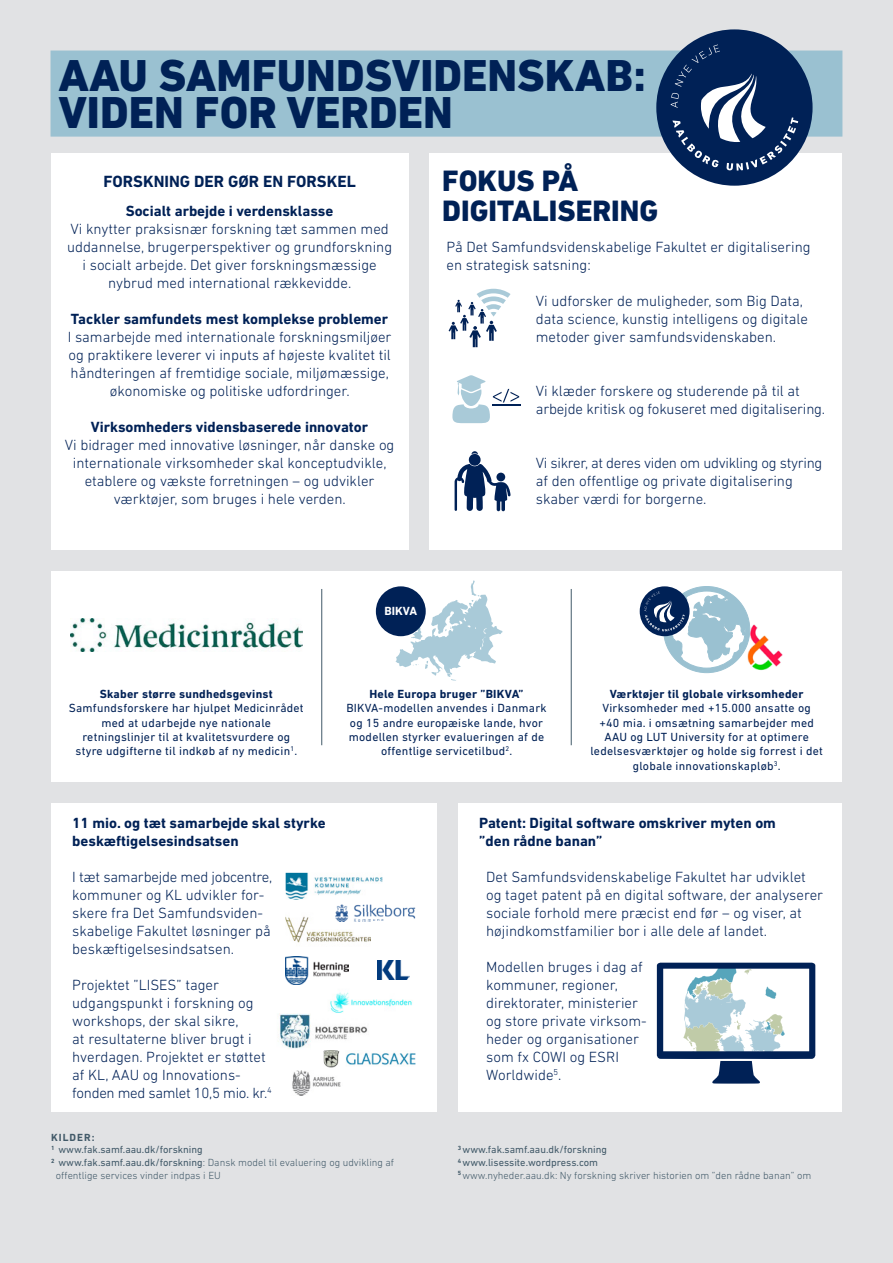
<style>
.page{position:relative;width:893px;height:1263px;background:#e1e2e4}
.page>*{position:absolute;margin:0;border:0;box-sizing:border-box;transform-origin:0 0}
.t1{font:800 45.45px/37.5px "DIN Next LT Pro";color:#002156}
.t2{font:800 30px/30px "DIN Next LT Pro";color:#002156}
.t3{font:700 16.5px "DIN Next LT Pro";color:#002156}
.t4{font:300 15px/18px "DIN Next LT Pro";color:#002156}
.t5{font:700 15px "DIN Next LT Pro";color:#002156}
.t6{font:300 15px "DIN Next LT Pro";letter-spacing:-.02em;color:#002156}
.Brødtekst{font:12px/14.4px "DIN Next LT Pro";letter-spacing:.02em;color:#002156;text-align:center}
.Brødtekst-2{font:700 12px "DIN Next LT Pro";letter-spacing:.02em;color:#002156}
.t7{font:700 12px "DIN Next LT Pro";color:#fff}
.Mellemrubrik{font:300 10.5px/12.8px "DIN Next LT Pro";color:#425a69}
.Mellemrubrik-2{font:10.5px "DIN Next LT Pro";color:#425a69}
.Mellemrubrik-3{font:700 10.5px "DIN Next LT Pro";letter-spacing:.1em;color:#425a69}
.s1{font-weight:400}
</style>
<div class="page">
<div style="left:52px;top:571px;width:790px;height:211px;background:#fff"></div>
<div style="left:51px;top:803px;width:386px;height:308px;background:#fff"></div>
<div style="left:458px;top:803px;width:384px;height:308px;background:#fff"></div>
<div style="left:51px;top:51px;width:791px;height:85px;background:#9ac1d1"></div>
<div style="left:51px;top:153px;width:357px;height:397px;background:#fff"></div>
<div style="left:429px;top:153px;width:413px;height:397px;background:#fff"></div>
<div style="left:656px;top:29px;width:157px;height:157px;background:#002156;border-radius:50%"></div>
<hr style="left:321px;top:589px;width:1px;height:156px;background:#425a69">
<hr style="left:571px;top:589px;width:1px;height:156px;background:#425a69">
<svg style="left:671px;top:45px;width:127px;height:126px"></svg>
<svg style="left:395px;top:580px;width:108px;height:100px"></svg>
<div style="left:376px;top:586px;width:50px;height:50px;background:#002156;border-radius:50%"></div>
<svg style="left:657px;top:962px;width:158px;height:121px"></svg>
<svg style="left:449px;top:289px;width:62px;height:58px"></svg>
<svg style="left:452px;top:375px;width:68px;height:48px"></svg>
<svg style="left:455px;top:451px;width:56px;height:60px"></svg>
<div style="left:496px;top:473px;width:9px;height:8px;background:#002156;border-radius:50%"></div>
<img style="left:750px;top:624px;width:33px;height:46px">
<img style="left:286px;top:957px;width:62px;height:28px">
<img style="left:279px;top:1013px;width:89px;height:36px">
<img style="left:324px;top:1050px;width:91px;height:17px">
<img style="left:377px;top:960px;width:32px;height:20px">
<img style="left:336px;top:904px;width:79px;height:17px">
<img style="left:285px;top:913px;width:86px;height:30px">
<img style="left:336px;top:913px;width:35px;height:8px">
<img style="left:330px;top:992px;width:82px;height:21px">
<img style="left:328px;top:1013px;width:40px;height:3px">
<img style="left:292px;top:1070px;width:49px;height:25px">
<img style="left:286px;top:873px;width:96px;height:27px">
<img style="left:70px;top:619px;width:232px;height:33px">
<div style="left:640px;top:586px;width:50px;height:50px;background:#002156;border-radius:50%"></div>
<svg style="left:644px;top:586px;width:106px;height:87px"></svg>
<p class="t1" style="left:58px;top:57px;width:589px">AAU SAMFUNDSVIDENSKAB:<br>VIDEN FOR VERDEN</p>
<p class="t2" style="left:442px;top:166px;width:218px">FOKUS PÅ<br>DIGITALISERING</p>
<p class="t3" style="left:103px;top:172px;width:254px">FORSKNING DER GØR EN FORSKEL</p>
<p class="t5" style="left:126px;top:202px;width:209px">Socialt arbejde i verdensklasse</p>
<p class="t4" style="left:67px;top:220px;width:327px;text-align:center">Vi knytter praksisnær forskning tæt sammen med uddannelse, brugerperspektiver og grundforskning i socialt arbejde. Det giver forskningsmæssige nybrud med international rækkevidde.</p>
<p class="t5" style="left:71px;top:310px;width:319px">Tackler samfundets mest komplekse problemer</p>
<p class="t4" style="left:68px;top:328px;width:325px;text-align:center">I samarbejde med internationale forskningsmiljøer og praktikere leverer vi inputs af højeste kvalitet til håndteringen af fremtidige sociale, miljømæssige, økonomiske og politiske udfordringer.</p>
<p class="t5" style="left:91px;top:418px;width:279px">Virksomheders vidensbaserede innovator</p>
<p class="t4" style="left:65px;top:436px;width:331px;text-align:center">Vi bidrager med innovative løsninger, når danske og internationale virksomheder skal konceptudvikle, etablere og vækste forretningen – og udvikler</p>
<p class="t4" style="left:114px;top:490px;width:234px">værktøjer, som bruges i hele verden.</p>
<p class="t4" style="left:446px;top:238px;width:366px">På Det Samfundsvidenskabelige Fakultet er digitalisering en strategisk satsning:</p>
<p class="t4" style="left:536px;top:292px;width:274px">Vi udforsker de muligheder, som Big Data, data science, kunstig intelligens og digitale metoder giver samfundsvidenskaben.</p>
<p class="t4" style="left:536px;top:382px;width:266px">Vi klæder forskere og studerende på til at</p>
<p class="t4" style="left:536px;top:400px;width:291px">arbejde kritisk og fokuseret med digitalisering.</p>
<p class="t4" style="left:536px;top:454px;width:288px">Vi sikrer, at deres viden om udvikling og styring af den offentlige og private digitalisering skaber værdi for borgerne.</p>
<p class="t7" style="left:384px;top:604px;width:34px">BIKVA</p>
<p class="Brødtekst-2" style="left:100px;top:687px;width:175px">Skaber større sundhedsgevinst</p>
<p class="Brødtekst" style="left:69px;top:701px;width:236px">Samfundsforskere har hjulpet Medicinrådet med at udarbejde nye nationale retningslinjer til at kvalitetsvurdere og styre udgifterne til indkøb af ny medicin<sup>1</sup>.</p>
<p class="t5" style="left:72px;top:814px;width:255px">11 mio. og tæt samarbejde skal styrke</p>
<p class="t5" style="left:72px;top:832px;width:168px">beskæftigelsesindsatsen</p>
<p class="t4" style="left:72px;top:868px;width:202px">I tæt samarbejde med jobcentre, kommuner og KL udvikler for&shy;skere fra Det Samfundsviden&shy;skabelige Fakultet løsninger på beskæftigelsesindsatsen.</p>
<p class="t4" style="left:72px;top:976px;width:195px">Projektet ”LISES” tager udgangspunkt i forskning og workshops, der skal sikre,<br>at resultaterne bliver brugt i hverdagen. Projektet er støttet af KL, AAU og Innovations-</p>
<p class="t6" style="left:72px;top:1084px;width:201px">fonden med samlet 10,5 mio. kr.<sup>4</sup></p>
<p class="Brødtekst-2" style="left:369px;top:687px;width:156px">Hele Europa bruger ”BIKVA”</p>
<p class="Brødtekst" style="left:346px;top:701px;width:202px">BIKVA-modellen anvendes i Danmark og 15 andre europæiske lande, hvor modellen styrker evalueringen af de offentlige servicetilbud<sup>2</sup>.</p>
<p class="Brødtekst-2" style="left:610px;top:687px;width:195px">Værktøjer til globale virksomheder</p>
<p class="Brødtekst" style="left:590px;top:701px;width:234px">Virksomheder med +15.000 ansatte og<br>+40 mia. i omsætning samarbejder med AAU og LUT University for at optimere ledelsesværktøjer og holde sig forrest i det globale innovationskapløb<sup>3</sup>.</p>
<p class="t5" style="left:479px;top:814px;width:298px">Patent: Digital software omskriver myten om</p>
<p class="t5" style="left:479px;top:832px;width:125px">”den rådne banan”</p>
<p class="t4" style="left:486px;top:868px;width:339px">Det Samfundsvidenskabelige Fakultet har udviklet og taget patent på en digital software, der analyserer sociale forhold mere præcist end før – og viser, at højindkomstfamilier bor i alle dele af landet.</p>
<p class="t4" style="left:486px;top:958px;width:158px">Modellen bruges i dag af kommuner, regioner,</p>
<p class="t4" style="left:486px;top:994px;width:162px">direktorater, ministerier og store private virksom&shy;heder og organisationer som fx COWI og ESRI<br>Worldwide<sup>5</sup>.</p>
<p class="Mellemrubrik-3" style="left:51px;top:1131px;width:45px">KILDER:</p>
<p class="Mellemrubrik-2" style="left:51px;top:1144px;width:153px"><sup>1</sup> www.fak.samf.aau.dk/forskning</p>
<p class="Mellemrubrik" style="left:56px;top:1156px;width:340px;text-indent:-5px"><sup>2</sup> <span class="s1">www.fak.samf.aau.dk/forskning</span>: Dansk model til evaluering og udvikling af offentlige services vinder indpas i EU</p>
<p class="Mellemrubrik-2" style="left:458px;top:1144px;width:151px"><sup>3</sup> www.fak.samf.aau.dk/forskning</p>
<p class="Mellemrubrik-2" style="left:458px;top:1156px;width:142px"><sup>4</sup> www.lisessite.wordpress.com</p>
<p class="Mellemrubrik" style="left:458px;top:1169px;width:355px"><sup>5</sup> www.nyheder.aau.dk: Ny forskning skriver historien om ”den rådne banan” om</p>
</div>
